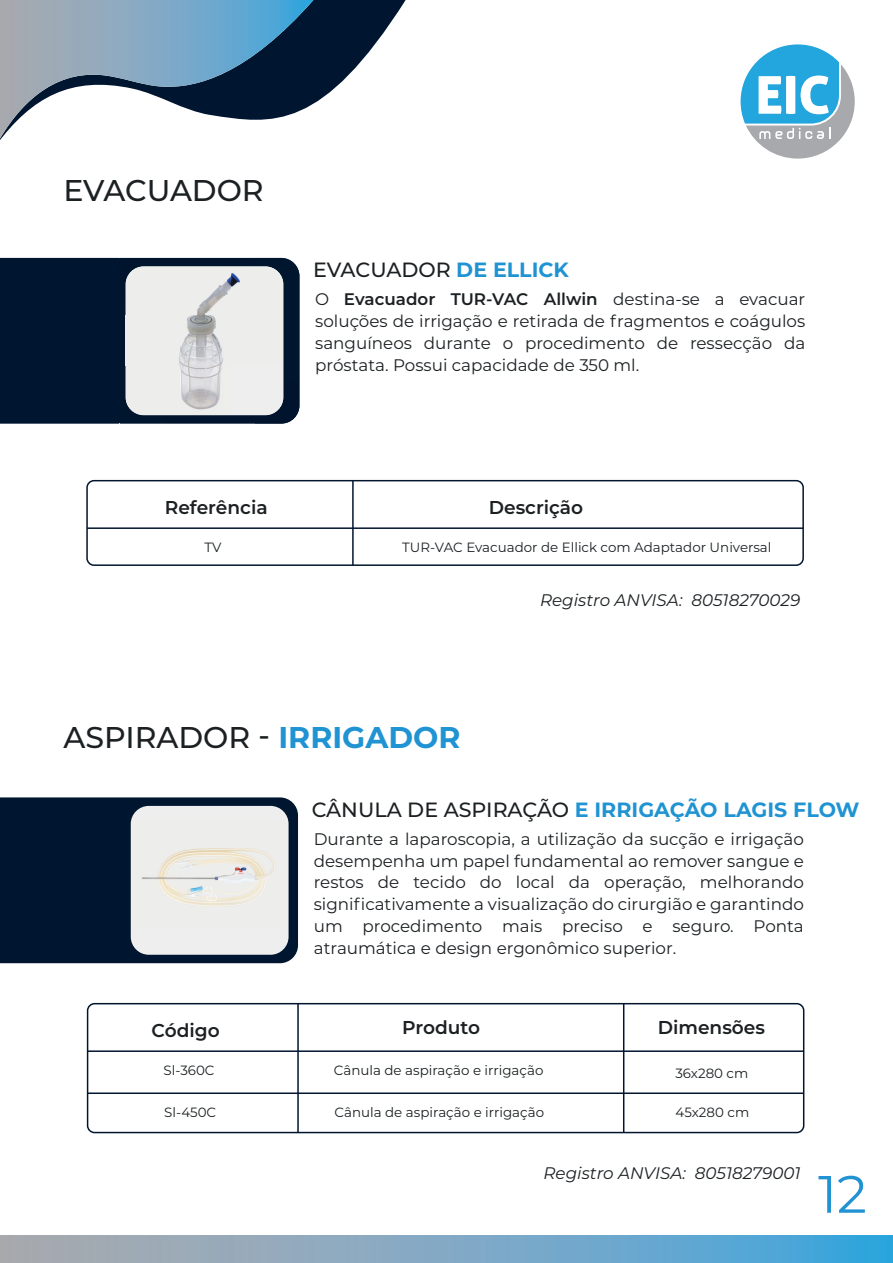
<style>
.page{position:relative;width:893px;height:1263px;background:#fff}
.page>*{position:absolute;margin:0;border:0;box-sizing:border-box;transform-origin:0 0}
.t1{font:52.5px "Montserrat";color:#2193d2}
.t2{font:500 30px "Montserrat";color:#1b2022}
.t3{font:700 20.55px "Montserrat";color:#2093d2}
.t4{font:500 20.55px "Montserrat";letter-spacing:-.005em;color:#1b2022}
.t5{font:600 18.6px "Montserrat";color:#1b2022}
.t6{font:16.8px/21.9px "Montserrat";color:#1b2022;text-align:justify}
.t7{font:italic 16.8px "Montserrat";color:#1b2022}
.t8{font:13.35px "Montserrat";color:#1b2022}
.s1{font-weight:700;color:#2093d2}
.s2{font-weight:600}
.s3{font-weight:500;color:#1b2022}
</style>
<div class="page">
<svg style="left:0;top:0;width:406px;height:140px"></svg>
<svg style="left:0;top:0;width:313px;height:139px"></svg>
<svg style="left:0;top:1235px;width:893px;height:28px;background:#7ba8c5"></svg>
<div style="left:0;top:258px;width:120px;height:166px;background:#00152f"></div>
<div style="left:86px;top:480px;width:718px;height:86px;border:2px solid #01152f;border-radius:7px"></div>
<hr style="left:87px;top:527px;width:716px;height:2px;background:#01152f">
<hr style="left:352px;top:481px;width:2px;height:84px;background:#01152f">
<svg style="left:741px;top:44px;width:114px;height:115px"></svg>
<div style="left:0;top:797px;width:298px;height:166px;background:#00152f"></div>
<div style="left:87px;top:1003px;width:717px;height:130px;border:2px solid #01152f;border-radius:7px"></div>
<hr style="left:88px;top:1050px;width:716px;height:2px;background:#01152f">
<hr style="left:88px;top:1092px;width:716px;height:2px;background:#01152f">
<hr style="left:297px;top:1004px;width:2px;height:128px;background:#01152f">
<hr style="left:623px;top:1004px;width:1px;height:128px;background:#01152f">
<div style="left:131px;top:806px;width:158px;height:149px;background:#edeeed;border-radius:18px"></div>
<img style="left:120px;top:257px;width:135px;height:42px">
<img style="left:255px;top:258px;width:44px;height:124px">
<img style="left:120px;top:299px;width:45px;height:125px">
<img style="left:165px;top:382px;width:134px;height:42px">
<img style="left:126px;top:266px;width:157px;height:149px">
<img style="left:142px;top:848px;width:133px;height:59px">
<h2 class="t2" style="left:63px;top:169px;width:202px">EVACUADOR</h2>
<p class="t4" style="left:313px;top:256px;width:257px">EVACUADOR <span class="s1">DE ELLICK</span></p>
<p class="t6" style="left:315px;top:288px;width:492px">O <span class="s2">Evacuador TUR-VAC Allwin</span> destina-se a evacuar soluções de irrigação e retirada de fragmentos e coágulos sanguíneos durante o procedimento de ressecção da próstata. Possui capacidade de 350 ml.</p>
<p class="t5" style="left:165px;top:494px;width:104px">Referência</p>
<p class="t8" style="left:204px;top:538px;width:18px">TV</p>
<p class="t5" style="left:489px;top:494px;width:96px">Descrição</p>
<p class="t8" style="left:402px;top:538px;width:371px">TUR-VAC Evacuador de Ellick com Adaptador Universal</p>
<p class="t7" style="left:540px;top:588px;width:262px">Registro ANVISA: 80518270029</p>
<h2 class="t2" style="left:63px;top:717px;width:399px">ASPIRADOR - <span class="s1">IRRIGADOR</span></h2>
<p class="t3" style="left:312px;top:795px;width:549px"><span class="s3">CÂNULA DE ASPIRAÇÃO</span> E IRRIGAÇÃO LAGIS FLOW</p>
<p class="t5" style="left:152px;top:1017px;width:70px">Código</p>
<p class="t8" style="left:164px;top:1061px;width:52px">Sl-360C</p>
<p class="t8" style="left:164px;top:1103px;width:54px">Sl-450C</p>
<p class="t6" style="left:314px;top:827px;width:492px">Durante a laparoscopia, a utilização da sucção e irrigação desempenha um papel fundamental ao remover sangue e restos de tecido do local da operação, melhorando significativamente a visualização do cirurgião e garantindo um procedimento mais preciso e seguro. Ponta atraumática e design ergonômico superior.</p>
<p class="t5" style="left:402px;top:1014px;width:79px">Produto</p>
<p class="t5" style="left:658px;top:1014px;width:109px">Dimensões</p>
<p class="t8" style="left:334px;top:1061px;width:211px">Cânula de aspiração e irrigação</p>
<p class="t8" style="left:335px;top:1103px;width:211px">Cânula de aspiração e irrigação</p>
<p class="t8" style="left:675px;top:1064px;width:74px">36x280 cm</p>
<p class="t8" style="left:675px;top:1103px;width:75px">45x280 cm</p>
<p class="t7" style="left:543px;top:1161px;width:259px">Registro ANVISA: 80518279001</p>
<h1 class="t1" style="left:818px;top:1158px;width:50px">12</h1>
</div>
